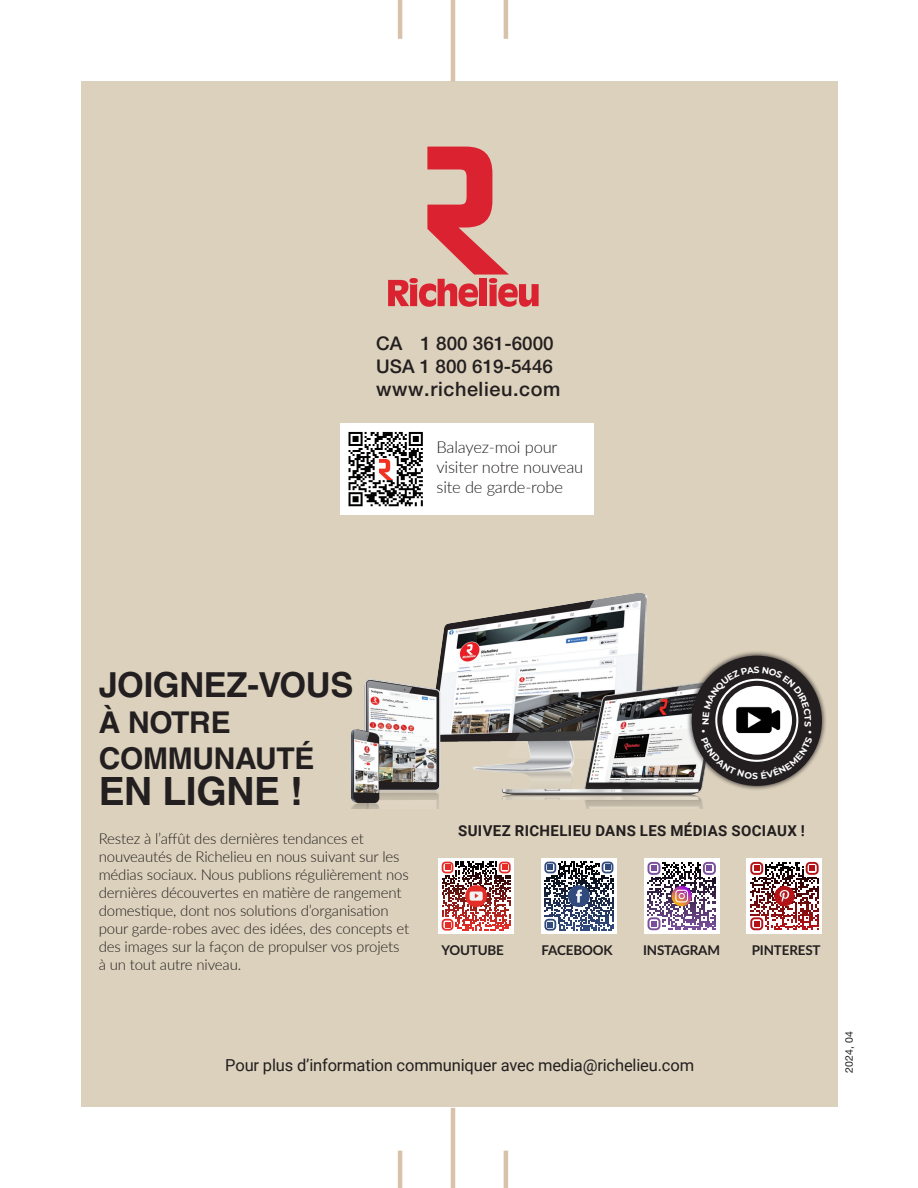
<style>
.page{position:relative;width:918px;height:1188px;background:#fff}
.page>*{position:absolute;margin:0;border:0;box-sizing:border-box;transform-origin:0 0}
.t1{font:700 39px "Helvetica LT Std";letter-spacing:-.01em;color:#231f20}
.t2{font:700 34.5px "Helvetica LT Std";letter-spacing:-.01em;color:#231f20}
.t3{font:700 30px/36px "Helvetica LT Std";letter-spacing:-.01em;color:#231f20}
.t4{font:500 19.8px "Helvetica Neue LT Std";letter-spacing:.03em;color:#231f20}
.t5{font:500 18.9px "Helvetica Neue LT Std";color:#231f20}
.t6{font:16.5px "Roboto";letter-spacing:-.01em;color:#231f20}
.t7{font:300 16.5px/19.8px "Lato";letter-spacing:-.01em;color:#231f20}
.t8{font:300 15px/18px "Lato";letter-spacing:-.01em;color:#231f20}
.t9{font:700 15px "Roboto";letter-spacing:.025em;color:#231f20}
.t10{font:700 13.35px "Lato";letter-spacing:-.01em;color:#231f20}
.t11{font:10.5px "Helvetica Neue LT Std";color:#231f20}
</style>
<div class="page">
<div style="left:81px;top:81px;width:756px;height:1025px;background:#dcd1bc"></div>
<hr style="left:398px;top:1151px;width:4px;height:37px;background:#d8c2aa">
<hr style="left:451px;top:1108px;width:4px;height:80px;background:#d8c2aa">
<hr style="left:504px;top:1151px;width:4px;height:37px;background:#d8c2aa">
<hr style="left:504px;top:0;width:4px;height:39px;background:#d8c2aa">
<hr style="left:451px;top:0;width:4px;height:82px;background:#d8c2aa">
<hr style="left:398px;top:0;width:4px;height:39px;background:#d8c2aa">
<svg style="left:388px;top:147px;width:151px;height:160px"></svg>
<img style="left:351px;top:593px;width:352px;height:215px">
<div style="left:687px;top:651px;width:140px;height:140px;background:#231f20;opacity:.75"></div>
<div style="left:692px;top:656px;width:130px;height:130px;background:#231f20;border-radius:50%"></div>
<div style="left:438px;top:858px;width:76px;height:76px;background:#fff"></div>
<svg style="left:442px;top:862px;width:69px;height:69px"></svg>
<svg style="left:442px;top:862px;width:11px;height:11px"></svg>
<svg style="left:499px;top:862px;width:12px;height:11px"></svg>
<svg style="left:442px;top:919px;width:11px;height:12px"></svg>
<svg style="left:465px;top:885px;width:22px;height:22px"></svg>
<svg style="left:470px;top:892px;width:13px;height:9px"></svg>
<div style="left:747px;top:858px;width:75px;height:76px;background:#fff"></div>
<svg style="left:750px;top:862px;width:69px;height:68px"></svg>
<svg style="left:750px;top:862px;width:13px;height:13px"></svg>
<svg style="left:806px;top:862px;width:13px;height:13px"></svg>
<svg style="left:750px;top:917px;width:13px;height:13px"></svg>
<div style="left:774px;top:886px;width:21px;height:20px;background:#b31217;border-radius:50%"></div>
<svg style="left:780px;top:890px;width:10px;height:12px"></svg>
<div style="left:644px;top:858px;width:76px;height:76px;background:#fff"></div>
<svg style="left:648px;top:862px;width:68px;height:68px"></svg>
<svg style="left:648px;top:862px;width:12px;height:13px"></svg>
<svg style="left:703px;top:862px;width:13px;height:13px"></svg>
<svg style="left:648px;top:917px;width:12px;height:13px"></svg>
<svg style="left:672px;top:886px;width:20px;height:20px"></svg>
<svg style="left:675px;top:890px;width:13px;height:12px"></svg>
<div style="left:541px;top:858px;width:76px;height:76px;background:#fff"></div>
<svg style="left:544px;top:862px;width:69px;height:69px"></svg>
<svg style="left:544px;top:862px;width:12px;height:11px"></svg>
<svg style="left:602px;top:862px;width:11px;height:11px"></svg>
<svg style="left:544px;top:919px;width:12px;height:12px"></svg>
<div style="left:568px;top:885px;width:22px;height:22px;background:#314a7e;border-radius:50%"></div>
<svg style="left:576px;top:890px;width:6px;height:13px"></svg>
<div style="left:341px;top:423px;width:253px;height:91px;background:#fff"></div>
<svg style="left:349px;top:432px;width:74px;height:74px"></svg>
<img style="left:379px;top:459px;width:13px;height:20px">
<svg style="left:701px;top:666px;width:112px;height:113px"></svg>
<p class="t5" style="left:376px;top:332px;width:179px">CA 1 800 361-6000</p>
<p class="t5" style="left:376px;top:355px;width:178px">USA 1 800 619-5446</p>
<p class="t4" style="left:376px;top:377px;width:186px">www.richelieu.com</p>
<p class="t7" style="left:436px;top:437px;width:148px">Balayez-moi pour visiter notre nouveau site de garde-robe</p>
<p class="t2" style="left:99px;top:664px;width:256px">JOIGNEZ-VOUS</p>
<p class="t3" style="left:99px;top:704px;width:217px">À NOTRE<br>COMMUNAUTÉ</p>
<p class="t1" style="left:99px;top:767px;width:206px">EN LIGNE !</p>
<p class="t8" style="left:99px;top:829px;width:312px">Restez à l’affût des dernières tendances et nouveautés de Richelieu en nous suivant sur les médias sociaux. Nous publions régulièrement nos dernières découvertes en matière de rangement domestique, dont nos solutions d’organisation pour garde-robes avec des idées, des concepts et des images sur la façon de propulser vos projets à un tout autre niveau.</p>
<p class="t9" style="left:458px;top:821px;width:348px">SUIVEZ RICHELIEU DANS LES MÉDIAS SOCIAUX !</p>
<p class="t10" style="left:441px;top:940px;width:64px">YOUTUBE</p>
<p class="t10" style="left:542px;top:940px;width:73px">FACEBOOK</p>
<p class="t10" style="left:643px;top:940px;width:78px">INSTAGRAM</p>
<p class="t10" style="left:752px;top:940px;width:70px">PINTEREST</p>
<p class="t6" style="left:225px;top:1054px;width:470px">Pour plus d’information communiquer avec media@richelieu.com</p>
<p class="t11" style="left:843px;top:1072px;width:42px;rotate:-90deg">2024, 04</p>
</div>
